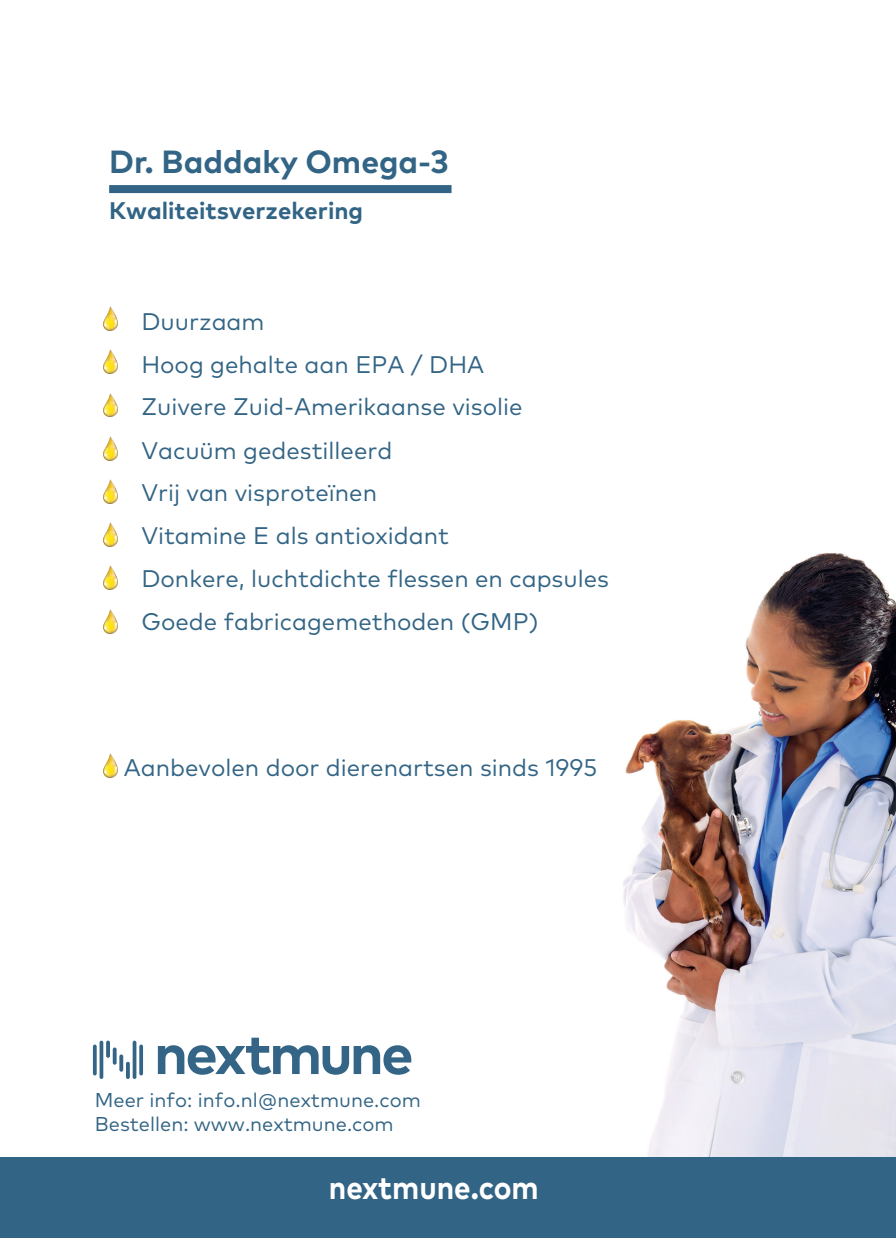
<style>
.page{position:relative;width:896px;height:1248px;background:#fff}
.page>*{position:absolute;margin:0;border:0;box-sizing:border-box;transform-origin:0 0}
.t1{font:700 33px "FF Mark Pro";color:#fff;scale:.9 1}
.t2{font:700 32px "FF Mark Pro";color:#326485}
.t3{font:24px/42.8px "FF Mark Pro";color:#326485}
.t4{font:700 24px "FF Mark Pro";color:#326485}
.t5{font:20px/23.4px "FF Mark Pro";color:#326485}
</style>
<div class="page">
<img style="left:623px;top:553px;width:273px;height:604px">
<div style="left:109px;top:185px;width:342px;height:8px;background:#326485"></div>
<div style="left:0;top:1157px;width:896px;height:80px;background:#326485"></div>
<img style="left:103px;top:306px;width:14px;height:24px">
<img style="left:103px;top:350px;width:14px;height:23px">
<img style="left:103px;top:393px;width:14px;height:24px">
<img style="left:103px;top:436px;width:14px;height:24px">
<img style="left:103px;top:479px;width:14px;height:24px">
<img style="left:103px;top:522px;width:14px;height:24px">
<img style="left:103px;top:566px;width:14px;height:23px">
<img style="left:103px;top:609px;width:14px;height:24px">
<img style="left:103px;top:753px;width:14px;height:24px">
<svg style="left:158px;top:1037px;width:253px;height:37px"></svg>
<hr style="left:133px;top:1040px;width:3px;height:38px;background:#346586;border-radius:2px">
<hr style="left:100px;top:1040px;width:3px;height:38px;background:#346586;border-radius:2px">
<svg style="left:106px;top:1040px;width:4px;height:17px"></svg>
<svg style="left:113px;top:1047px;width:4px;height:17px"></svg>
<svg style="left:119px;top:1054px;width:4px;height:17px"></svg>
<svg style="left:126px;top:1061px;width:4px;height:17px"></svg>
<svg style="left:93px;top:1044px;width:4px;height:31px"></svg>
<svg style="left:139px;top:1044px;width:4px;height:31px"></svg>
<p class="t2" style="left:109px;top:137px;width:341px">Dr. Baddaky Omega-3</p>
<p class="t4" style="left:109px;top:192px;width:255px">Kwaliteitsverzekering</p>
<p class="t3" style="left:141px;top:298px;width:469px">Duurzaam<br>Hoog gehalte aan EPA / DHA<br>Zuivere Zuid-Amerikaanse visolie<br>Vacuüm gedestilleerd<br>Vrij van visproteïnen<br>Vitamine E als antioxidant<br>Donkere, luchtdichte flessen en capsules<br>Goede fabricagemethoden (GMP)</p>
<p class="t3" style="left:124px;top:744px;width:475px">Aanbevolen door dierenartsen sinds 1995</p>
<p class="t5" style="left:95px;top:1086px;width:327px">Meer info: info.nl@nextmune.com<br>Bestellen: www.nextmune.com</p>
<h1 class="t1" style="left:329px;top:1161px;width:235px">nextmune.com</h1>
</div>
